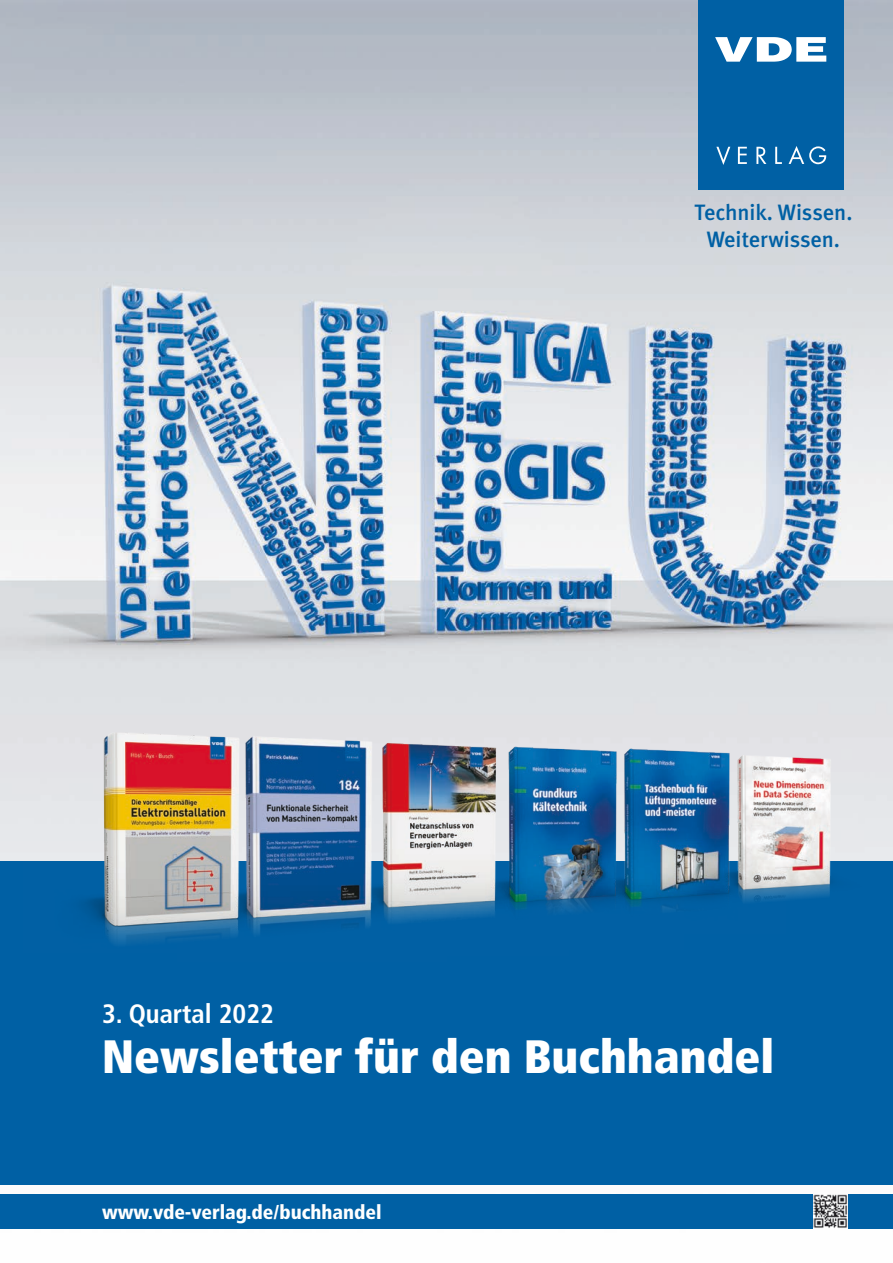
<style>
.page{position:relative;width:893px;height:1263px;background:#fff}
.page>*{position:absolute;margin:0;border:0;box-sizing:border-box;transform-origin:0 0}
.t1{font:900 condensed 46.8px "Frutiger LT Std";color:#fff}
.t2{font:700 condensed 26.55px "Frutiger LT Std";color:#fff}
.t3{font:500 22.2px/26.7px "Meta";color:#0060a4;text-align:center}
.t4{font:900 condensed 19.8px "Frutiger LT Std";color:#fff}
</style>
<div class="page">
<img style="left:0;top:0;width:893px;height:1195px">
<div style="left:0;top:861px;width:893px;height:323px;background:#0060a4"></div>
<div style="left:0;top:1195px;width:893px;height:34px;background:#0060a4"></div>
<div style="left:699px;top:0;width:145px;height:189px;background:#0060a4"></div>
<svg style="left:715px;top:37px;width:111px;height:25px"></svg>
<svg style="left:775px;top:147px;width:7px;height:17px"></svg>
<svg style="left:756px;top:147px;width:10px;height:17px"></svg>
<svg style="left:738px;top:147px;width:9px;height:17px"></svg>
<svg style="left:716px;top:147px;width:14px;height:18px"></svg>
<svg style="left:789px;top:146px;width:37px;height:18px"></svg>
<img style="left:813px;top:1195px;width:34px;height:34px">
<img style="left:683px;top:714px;width:102px;height:184px">
<img style="left:684px;top:723px;width:200px;height:179px">
<img style="left:569px;top:706px;width:114px;height:206px">
<img style="left:318px;top:701px;width:251px;height:218px">
<img style="left:318px;top:714px;width:128px;height:213px">
<img style="left:23px;top:685px;width:295px;height:260px">
<h2 class="t2" style="left:102px;top:998px;width:173px">3. Quartal 2022</h2>
<p class="t3" style="left:695px;top:199px;width:159px">Technik. Wissen.<br>Weiterwissen.</p>
<h1 class="t1" style="left:102px;top:1028px;width:674px">Newsletter für den Buchhandel</h1>
<p class="t4" style="left:102px;top:1200px;width:281px">www.vde-verlag.de/buchhandel</p>
</div>
